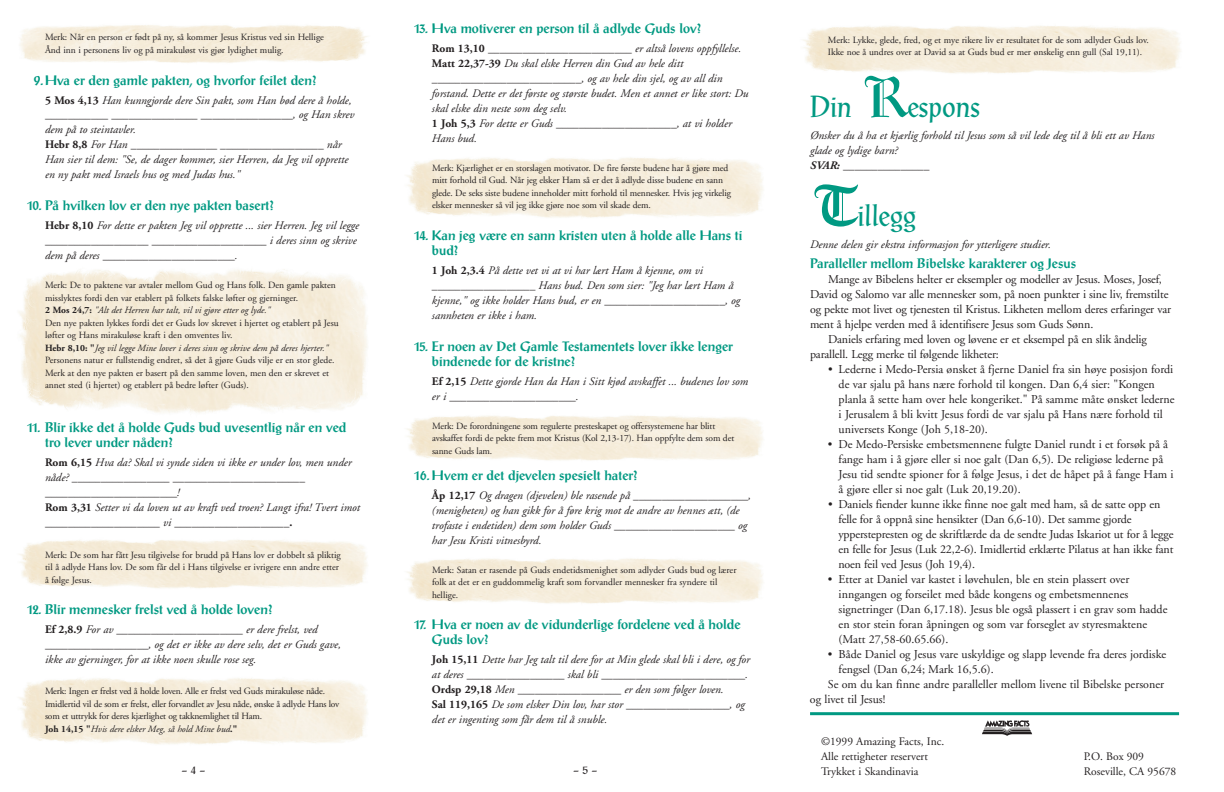
<style>
.page{position:relative;width:1224px;height:792px;background:#fff}
.page>*{position:absolute;margin:0;border:0;box-sizing:border-box;transform-origin:0 0}
.t1{font:30px "Post Antiqua BE";color:#009982;scale:.95 1}
.t2{font:500 13.5px/15px "Post Antiqua BE";color:#009982}
.t3{font:12px/15px "Adobe Garamond";color:#231f20}
.t4{font:12px "Post Antiqua BE";color:#231f20}
.t5{font:italic 11.5px/15px "Adobe Garamond";color:#231f20}
.t6{font:11.5px/15px "Adobe Garamond";color:#231f20}
.t7{font:italic 700 11.5px "Adobe Garamond";color:#231f20}
.t8{font:9.5px/12.5px "Adobe Garamond";color:#231f20}
.t9{font:9.5px/12.5px "Adobe Garamond";letter-spacing:-.02em;color:#231f20}
.s1{font-weight:700;font-style:normal}
.s2{font-weight:700}
.s3{font-style:italic}
.s4{font-family:"Goudy Text";font-size:56px}
</style>
<div class="page">
<img style="left:19px;top:269px;width:348px;height:144px">
<hr style="left:810px;top:712px;width:369px;height:3px;background:#009982">
<img style="left:982px;top:720px;width:50px;height:16px">
<p class="t8" style="left:45px;top:31px;width:280px">Merk: Når en person er født på ny, så kommer Jesus Kristus ved sin Hellige<br>Ånd inn i personens liv og på mirakuløst vis gjør lydighet mulig.</p>
<p class="t2" style="left:34px;top:72px;width:284px">9.Hva er den gamle pakten, og hvorfor feilet den?</p>
<p class="t5" style="left:45px;top:93px;width:311px"><span class="s1">5 Mos 4,13</span> Han kunngjorde dere Sin pakt, som Han bød dere å holde, ___________ _______________ ________________, og Han skrev dem på to steintavler.<br><span class="s1">Hebr 8,8</span> For Han _______________ __________________ når Han sier til dem: "Se, de dager kommer, sier Herren, da Jeg vil opprette en ny pakt med Israels hus og med Judas hus."</p>
<p class="t2" style="left:27px;top:198px;width:248px">10. På hvilken lov er den nye pakten basert?</p>
<p class="t5" style="left:45px;top:218px;width:316px"><span class="s1">Hebr 8,10</span> For dette er pakten Jeg vil opprette ... sier Herren. Jeg vil legge __________________ ____________________ i deres sinn og skrive dem på deres _______________________.</p>
<p class="t8" style="left:45px;top:279px;width:295px">Merk: De to paktene var avtaler mellom Gud og Hans folk. Den gamle pakten misslyktes fordi den var etablert på folkets falske løfter og gjerninger.<br><span class="s2">2 Mos 24,7:</span> <span class="s3">"Alt det Herren har talt, vil vi gjøre etter og lyde."<br></span>Den nye pakten lykkes fordi det er Guds lov skrevet i hjertet og etablert på Jesu løfter og Hans mirakuløse kraft i den omventes liv.<br><span class="s2">Hebr 8,10: "</span><span class="s3">Jeg vil legge Mine lover i deres sinn og skrive dem på deres hjerter." </span>Personens natur er fullstendig endret, så det å gjøre Guds vilje er en stor glede.<br>Merk at den nye pakten er basert på den samme loven, men den er skrevet et annet sted (i hjertet) og etablert på bedre løfter (Guds).</p>
<p class="t2" style="left:45px;top:420px;width:303px;text-indent:-18px">11. Blir ikke det å holde Guds bud uvesentlig når en ved tro lever under nåden?</p>
<p class="t5" style="left:45px;top:455px;width:316px"><span class="s1">Rom 6,15</span> Hva da? Skal vi synde siden vi ikke er under lov, men under nåde? _________________ _______________________ _______________________!<br><span class="s1">Rom 3,31</span> Setter vi da loven ut av kraft ved troen? Langt ifra! Tvert imot ____________________ vi ____________________<span class="s1">.</span></p>
<p class="t8" style="left:45px;top:549px;width:297px">Merk: De som har fått Jesu tilgivelse for brudd på Hans lov er dobbelt så pliktig til å adlyde Hans lov. De som får del i Hans tilgivelse er ivrigere enn andre etter å følge Jesus.</p>
<p class="t2" style="left:27px;top:601px;width:247px">12. Blir mennesker frelst ved å holde loven?</p>
<p class="t5" style="left:45px;top:622px;width:298px"><span class="s1">Ef 2,8.9</span> For av ______________________ er dere frelst, ved __________________, og det er ikke av dere selv, det er Guds gave, ikke av gjerninger, for at ikke noen skulle rose seg.</p>
<p class="t9" style="left:45px;top:685px;width:296px">Merk: Ingen er frelst ved å holde loven. Alle er frelst ved Guds mirakuløse nåde.<br>Imidlertid vil de som er frelst, eller forvandlet av Jesu nåde, ønske å adlyde Hans lov som et uttrykk for deres kjærlighet og takknemlighet til Ham.<br><span class="s2">Joh 14,15 "</span><span class="s3">Hvis dere elsker Meg, så hold Mine bud</span><span class="s2">."</span></p>
<p class="t2" style="left:414px;top:21px;width:289px">13. Hva motiverer en person til å adlyde Guds lov?</p>
<p class="t5" style="left:432px;top:41px;width:318px"><span class="s1">Rom 13,10</span> _________________________ er altså lovens oppfyllelse.<br><span class="s1">Matt 22,37-39</span> Du skal elske Herren din Gud av hele ditt __________________________, og av hele din sjel, og av all din forstand. Dette er det første og største budet. Men et annet er like stort: Du skal elske din neste som deg selv.<br><span class="s1">1 Joh 5,3</span> For dette er Guds _____________________, at vi holder Hans bud.</p>
<p class="t8" style="left:432px;top:162px;width:301px">Merk: Kjærlighet er en storslagen motivator. De fire første budene har å gjøre med mitt forhold til Gud. Når jeg elsker Ham så er det å adlyde disse budene en sann glede. De seks siste budene inneholder mitt forhold til mennesker. Hvis jeg virkelig elsker mennesker så vil jeg ikke gjøre noe som vil skade dem.</p>
<p class="t2" style="left:432px;top:228px;width:312px;text-indent:-18px">14. Kan jeg være en sann kristen uten å holde alle Hans ti bud?</p>
<p class="t5" style="left:432px;top:263px;width:310px"><span class="s1">1 Joh 2,3.4</span> På dette vet vi at vi har lært Ham å kjenne, om vi __________________ Hans bud. Den som sier: "Jeg har lært Ham å kjenne," og ikke holder Hans bud, er en _____________________, og sannheten er ikke i ham.</p>
<p class="t2" style="left:432px;top:338px;width:303px;text-indent:-18px">15. Er noen av Det Gamle Testamentets lover ikke lenger bindenede for de kristne?</p>
<p class="t5" style="left:432px;top:374px;width:318px"><span class="s1">Ef 2,15</span> Dette gjorde Han da Han i Sitt kjød avskaffet ... budenes lov som er i ______________________.</p>
<p class="t8" style="left:432px;top:420px;width:304px">Merk: De forordningene som regulerte presteskapet og offersystemene har blitt avskaffet fordi de pekte frem mot Kristus (Kol 2,13-17). Han oppfylte dem som det sanne Guds lam.</p>
<p class="t2" style="left:414px;top:467px;width:225px">16. Hvem er det djevelen spesielt hater?</p>
<p class="t5" style="left:432px;top:488px;width:321px"><span class="s1">Åp 12,17</span> Og dragen (djevelen) ble rasende på ____________________, (menigheten) og han gikk for å føre krig mot de andre av hennes ætt, (de trofaste i endetiden) dem som holder Guds _____________________ og har Jesu Kristi vitnesbyrd.</p>
<p class="t8" style="left:432px;top:564px;width:306px">Merk: Satan er rasende på Guds endetidsmenighet som adlyder Guds bud og lærer folk at det er en guddommelig kraft som forvandler mennesker fra syndere til hellige.</p>
<p class="t2" style="left:432px;top:617px;width:310px;text-indent:-18px">17. Hva er noen av de vidunderlige fordelene ved å holde<br>Guds lov?</p>
<p class="t5" style="left:432px;top:652px;width:320px"><span class="s1">Joh 15,11</span> Dette har Jeg talt til dere for at Min glede skal bli i dere, og for at deres _________________ skal bli _________________________.<br><span class="s1">Ordsp 29,18</span> Men __________________ er den som følger loven.<br><span class="s1">Sal 119,165</span> De som elsker Din lov, har stor __________________, og det er ingenting som får dem til å snuble.</p>
<p class="t8" style="left:828px;top:34px;width:322px">Merk: Lykke, glede, fred, og et mye rikere liv er resultatet for de som adlyder Guds lov.<br>Ikke noe å undres over at David sa at Guds bud er mer ønskelig enn gull (Sal 19,11).</p>
<h1 class="t1" style="left:810px;top:89px;width:181px">Din <span class="s4">R</span>espons</h1>
<p class="t5" style="left:810px;top:128px;width:346px">Ønsker du å ha et kjærlig forhold til Jesus som så vil lede deg til å bli ett av Hans glade og lydige barn?</p>
<p class="t7" style="left:810px;top:159px;width:121px">SVAR: _______________</p>
<h1 class="t1" style="left:810px;top:198px;width:113px"><span class="s4">T</span>illegg</h1>
<p class="t5" style="left:810px;top:237px;width:243px">Denne delen gir ekstra informasjon for ytterligere studier.</p>
<p class="t2" style="left:810px;top:256px;width:268px">Paralleller mellom Bibelske karakterer og Jesus</p>
<p class="t3" style="left:828px;top:272px;width:335px">Mange av Bibelens helter er eksempler og modeller av Jesus. Moses, Josef,</p>
<p class="t3" style="left:810px;top:287px;width:360px">David og Salomo var alle mennesker som, på noen punkter i sine liv, fremstilte</p>
<p class="t3" style="left:810px;top:302px;width:363px">og pekte mot livet og tjenesten til Kristus. Likheten mellom deres erfaringer var</p>
<p class="t3" style="left:810px;top:317px;width:285px">ment å hjelpe verden med å identifisere Jesus som Guds Sønn.</p>
<p class="t3" style="left:828px;top:332px;width:320px">Daniels erfaring med loven og løvene er et eksempel på en slik åndelig</p>
<p class="t3" style="left:810px;top:347px;width:190px">parallell. Legg merke til følgende likheter:</p>
<p class="t3" style="left:839px;top:362px;width:338px;text-indent:-11px">• Lederne i Medo-Persia ønsket å fjerne Daniel fra sin høye posisjon fordi de var sjalu på hans nære forhold til kongen. Dan 6,4 sier: "Kongen planla å sette ham over hele kongeriket." På samme måte ønsket lederne i Jerusalem å bli kvitt Jesus fordi de var sjalu på Hans nære forhold til universets Konge (Joh 5,18-20).</p>
<p class="t3" style="left:839px;top:437px;width:337px;text-indent:-11px">• De Medo-Persiske embetsmennene fulgte Daniel rundt i et forsøk på å fange ham i å gjøre eller si noe galt (Dan 6,5). De religiøse lederne på Jesu tid sendte spioner for å følge Jesus, i det de håpet på å fange Ham i å gjøre eller si noe galt (Luk 20,19.20).</p>
<p class="t3" style="left:838px;top:497px;width:337px;text-indent:-10px">• Daniels fiender kunne ikke finne noe galt med ham, så de satte opp en felle for å oppnå sine hensikter (Dan 6,6-10). Det samme gjorde ypperstepresten og de skriftlærde da de sendte Judas Iskariot ut for å legge en felle for Jesus (Luk 22,2-6). Imidlertid erklærte Pilatus at han ikke fant noen feil ved Jesus (Joh 19,4).</p>
<p class="t3" style="left:839px;top:572px;width:330px;text-indent:-11px">• Etter at Daniel var kastet i løvehulen, ble en stein plassert over inngangen og forseilet med både kongens og embetsmennenes signetringer (Dan 6,17.18). Jesus ble også plassert i en grav som hadde en stor stein foran åpningen og som var forseglet av styresmaktene (Matt 27,58-60.65.66).</p>
<p class="t3" style="left:828px;top:647px;width:340px">• Både Daniel og Jesus vare uskyldige og slapp levende fra deres jordiske</p>
<p class="t3" style="left:839px;top:662px;width:157px">fengsel (Dan 6,24; Mark 16,5.6).</p>
<p class="t3" style="left:828px;top:677px;width:338px">Se om du kan finne andre paralleller mellom livene til Bibelske personer</p>
<p class="t3" style="left:810px;top:692px;width:77px">og livet til Jesus!</p>
<p class="t6" style="left:821px;top:734px;width:125px">©1999 Amazing Facts, Inc.<br>Alle rettigheter reservert</p>
<p class="t6" style="left:1084px;top:749px;width:62px">P.O. Box 909</p>
<p class="t4" style="left:182px;top:763px;width:25px">– 4 –</p>
<p class="t4" style="left:573px;top:763px;width:25px">– 5 –</p>
<p class="t6" style="left:821px;top:764px;width:99px">Trykket i Skandinavia</p>
<p class="t6" style="left:1084px;top:764px;width:94px">Roseville, CA 95678</p>
</div>
